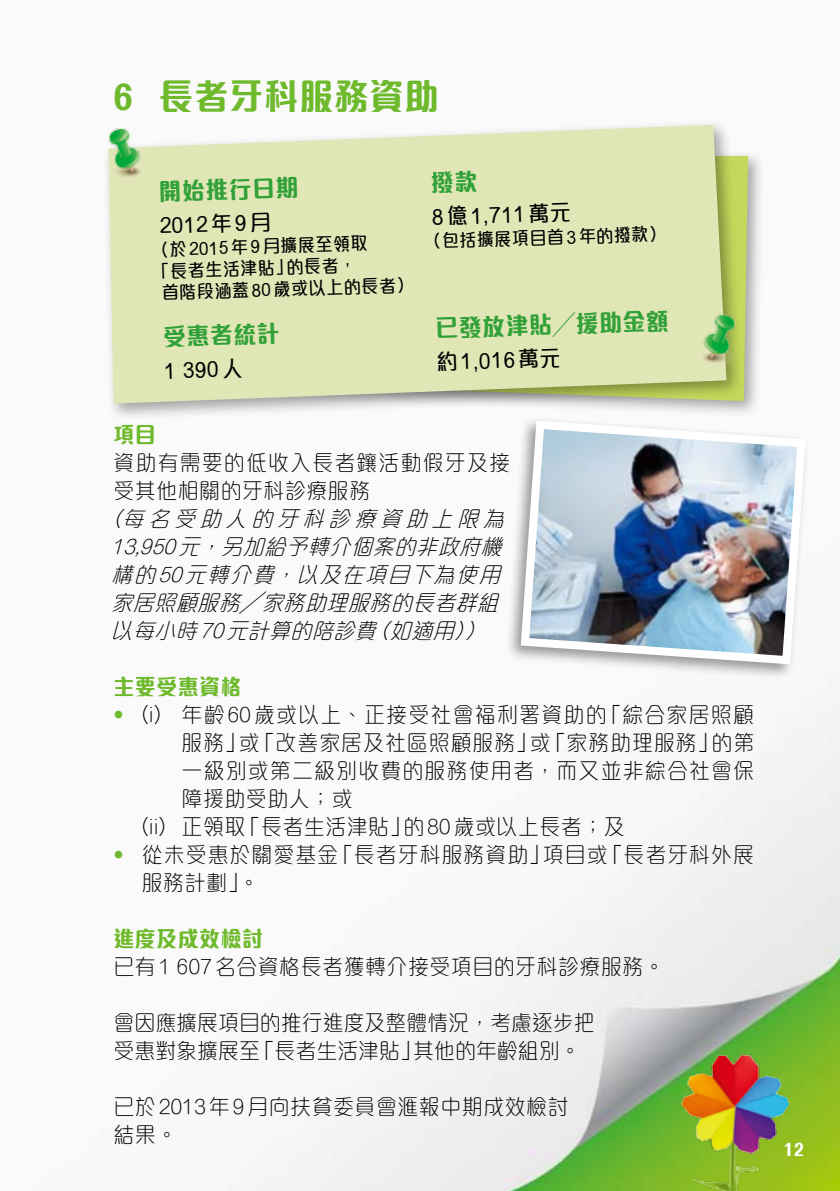
<style>
.page{position:relative;width:840px;height:1191px;background:#fff}
.page>*{position:absolute;margin:0;border:0;box-sizing:border-box;transform-origin:0 0}
.t1{font:800 36px "M Elle HK";letter-spacing:.025em;color:#6fba2c;scale:.95 1}
.t2{font:800 24px "M Elle HK";color:#32a238;scale:.95 1}
.t3{font:italic 300 22px/28px "M Elle HK";color:#000;text-align:center;scale:.95 1}
.t4{font:300 22px/28px "M Elle HK";letter-spacing:.025em;color:#000;scale:.95 1}
.t5{font:300 22px/28px "M Elle HK";letter-spacing:.055em;color:#000;scale:.95 1}
.t6{font:300 22px/28px "M Elle HK";color:#000;scale:.95 1}
.t7{font:300 22px/28px "M Elle HK";letter-spacing:.05em;color:#000;scale:.95 1}
.t8{font:300 22px "M Elle HK";letter-spacing:.06em;color:#000;scale:.95 1}
.t9{font:500 22px "M Elle HK";color:#000;scale:.95 1}
.t10{font:300 22px "M Elle HK";letter-spacing:.045em;color:#000;scale:.95 1}
.t11{font:800 22px "M Elle HK";letter-spacing:.025em;color:#6fba2c;scale:.95 1}
.t12{font:500 18px "M Elle HK";color:#000;scale:.95 1}
.t13{font:800 18px "M Elle HK";color:#fff;scale:.95 1}
.s1{color:#6fba2c}
</style>
<div class="page">
<img style="left:250px;top:699px;width:589px;height:492px">
<img style="left:675px;top:1037px;width:121px;height:154px">
<div style="left:504px;top:416px;width:305px;height:264px;background:#000;opacity:.4"></div>
<img style="left:516px;top:416px;width:293px;height:252px">
<div style="left:172px;top:149px;width:593px;height:270px;background:#000;opacity:.35"></div>
<div style="left:102px;top:118px;width:641px;height:303px;background:#000;opacity:.35"></div>
<svg style="left:108px;top:125px;width:618px;height:278px;background:#dfe4b7"></svg>
<img style="left:102px;top:118px;width:55px;height:75px">
<img style="left:687px;top:301px;width:70px;height:78px">
<svg style="left:431px;top:171px;width:45px;height:22px"></svg>
<h1 class="t1" style="left:113px;top:79px;width:344px">6 長者牙科服務資助</h1>
<p class="t2" style="left:158px;top:180px;width:148px;rotate:-2deg">開始推行日期</p>
<p class="t9" style="left:159px;top:214px;width:118px;rotate:-2deg">2012年9月</p>
<p class="t12" style="left:151px;top:241px;width:228px;rotate:-2deg">（於2015年9月擴展至領取</p>
<p class="t12" style="left:152px;top:263px;width:216px;rotate:-2deg">「長者生活津貼」的長者，</p>
<p class="t12" style="left:161px;top:284px;width:266px;rotate:-2deg">首階段涵蓋80歲或以上的長者）</p>
<p class="t2" style="left:163px;top:325px;width:124px;rotate:-2deg">受惠者統計</p>
<p class="t9" style="left:164px;top:359px;width:84px;rotate:-2deg">1 390人</p>
<p class="t9" style="left:431px;top:206px;width:147px;rotate:-2deg">8億1,711萬元</p>
<p class="t12" style="left:423px;top:233px;width:256px;rotate:-2deg">（包括擴展項目首3年的撥款）</p>
<p class="t2" style="left:435px;top:317px;width:247px;rotate:-2deg">已發放津貼╱援助金額</p>
<p class="t9" style="left:436px;top:351px;width:132px;rotate:-2deg">約1,016萬元</p>
<p class="t11" style="left:113px;top:424px;width:46px">項目</p>
<p class="t5" style="left:113px;top:448px;width:418px">資助有需要的低收入長者鑲活動假牙及接受其他相關的牙科診療服務</p>
<p class="t3" style="left:101px;top:504px;width:431px">（每名受助人的牙科診療資助上限為<br>13,950元，另加給予轉介個案的非政府機構的50元轉介費，以及在項目下為使用家居照顧服務╱家務助理服務的長者群組以每小時 70 元計算的陪診費（如適用））</p>
<p class="t11" style="left:113px;top:676px;width:136px">主要受惠資格</p>
<p class="t8" style="left:108px;top:704px;width:680px"><span class="s1">•</span> (i) 年齡60歲或以上、正接受社會福利署資助的「綜合家居照顧</p>
<p class="t10" style="left:181px;top:732px;width:604px">服務」或「改善家居及社區照顧服務」或「家務助理服務」的第</p>
<p class="t5" style="left:181px;top:756px;width:604px">一級別或第二級別收費的服務使用者，而又並非綜合社會保</p>
<p class="t4" style="left:181px;top:784px;width:181px">障援助受助人；或</p>
<p class="t4" style="left:142px;top:812px;width:509px">(ii) 正領取「長者生活津貼」的 80 歲或以上長者；及</p>
<p class="t7" style="left:142px;top:840px;width:645px;text-indent:-34px"><span class="s1">•</span> 從未受惠於關愛基金「長者牙科服務資助」項目或「長者牙科外展服務計劃」。</p>
<p class="t11" style="left:113px;top:928px;width:159px">進度及成效檢討</p>
<p class="t4" style="left:113px;top:952px;width:581px">已有1 607名合資格長者獲轉介接受項目的牙科診療服務。</p>
<p class="t6" style="left:113px;top:1008px;width:508px">會因應擴展項目的推行進度及整體情況，考慮逐步把受惠對象擴展至「長者生活津貼」其他的年齡組別。</p>
<p class="t4" style="left:113px;top:1092px;width:480px">已於2013年9月向扶貧委員會滙報中期成效檢討結果。</p>
<p class="t13" style="left:783px;top:1140px;width:22px">12</p>
</div>
